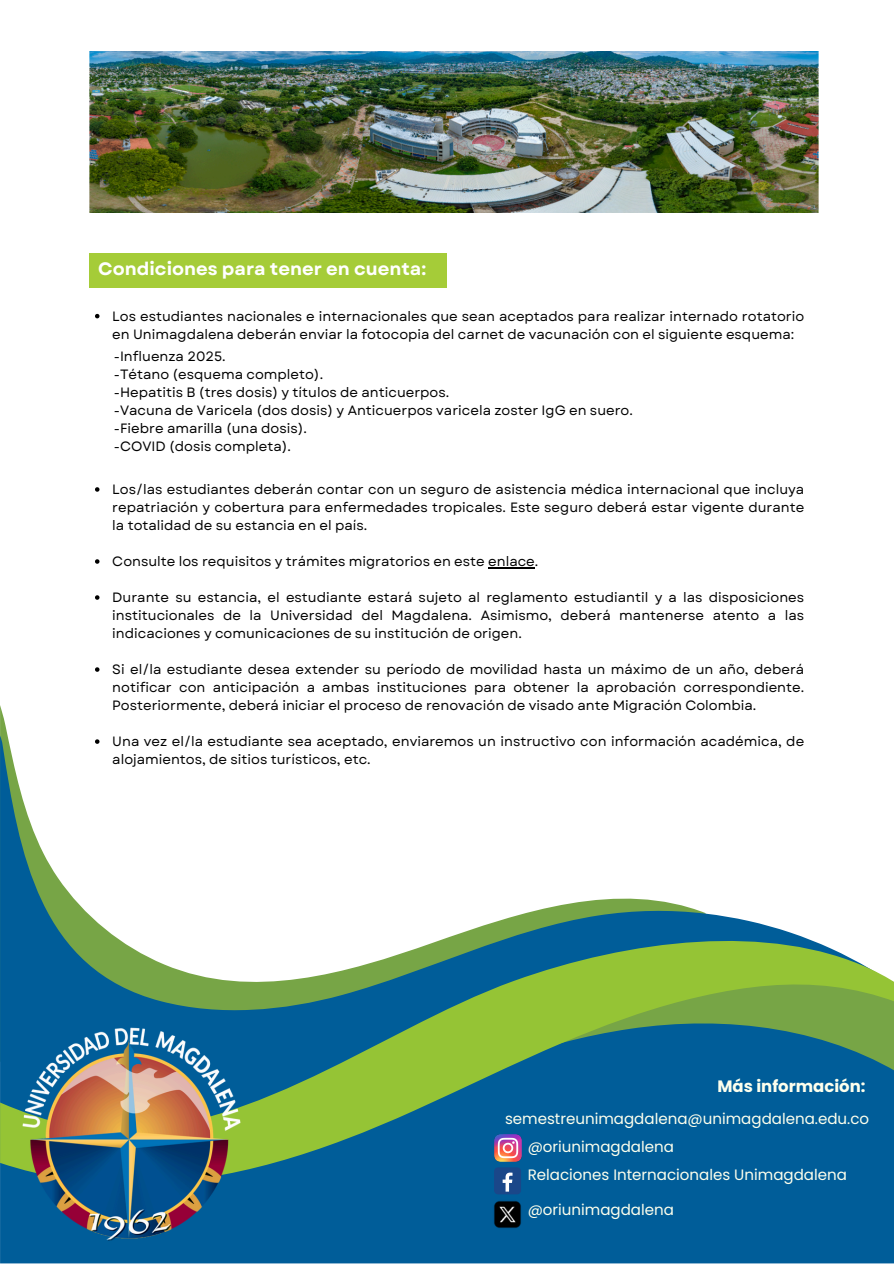
<style>
.page{position:relative;width:894px;height:1264px;background:#fff}
.page>*{position:absolute;margin:0;border:0;box-sizing:border-box;transform-origin:0 0}
.t1{font:700 18px "Garet";color:#fff}
.t2{font:700 16.5px "Poppins";color:#fdffed}
.t3{font:15px "Poppins";color:#fdffed}
.t4{font:13.5px/18px "Garet";color:#000;text-align:justify}
</style>
<div class="page">
<svg style="left:0;top:735px;width:753px;height:528px"></svg>
<div style="left:352px;top:1184px;width:541px;height:79px;background:#005d99"></div>
<svg style="left:0;top:922px;width:893px;height:262px;background:#498d82"></svg>
<div style="left:89px;top:253px;width:357px;height:34px;background:#a5cc38"></div>
<img style="left:494px;top:1134px;width:27px;height:27px">
<div style="left:494px;top:1167px;width:27px;height:27px;background:#1a4789;border-radius:4px"></div>
<svg style="left:502px;top:1172px;width:10px;height:19px"></svg>
<img style="left:487px;top:1194px;width:40px;height:40px">
<img style="left:0;top:1007px;width:266px;height:254px">
<svg style="left:95px;top:314px;width:4px;height:4px"></svg>
<svg style="left:95px;top:487px;width:4px;height:4px"></svg>
<svg style="left:95px;top:559px;width:4px;height:4px"></svg>
<hr style="left:488px;top:567px;width:46px;height:1px;background:#000">
<svg style="left:95px;top:595px;width:4px;height:4px"></svg>
<svg style="left:95px;top:667px;width:4px;height:4px"></svg>
<svg style="left:95px;top:739px;width:4px;height:4px"></svg>
<img style="left:90px;top:52px;width:727px;height:160px">
<p class="t1" style="left:98px;top:255px;width:329px">Condiciones para tener en cuenta:</p>
<p class="t4" style="left:112px;top:307px;width:693px">Los estudiantes nacionales e internacionales que sean aceptados para realizar internado rotatorio en Unimagdalena deberán enviar la fotocopia del carnet de vacunación con el siguiente esquema:</p>
<p class="t4" style="left:114px;top:347px;width:113px">-Influenza 2025.</p>
<p class="t4" style="left:114px;top:365px;width:211px">-Tétano (esquema completo).</p>
<p class="t4" style="left:114px;top:383px;width:337px">-Hepatitis B (tres dosis) y títulos de anticuerpos.</p>
<p class="t4" style="left:114px;top:401px;width:520px">-Vacuna de Varicela (dos dosis) y Anticuerpos varicela zoster IgG en suero.</p>
<p class="t4" style="left:114px;top:419px;width:194px">-Fiebre amarilla (una dosis).</p>
<p class="t4" style="left:114px;top:437px;width:179px">-COVID (dosis completa).</p>
<h1 class="t4" style="left:112px;top:480px;width:693px">Los/las estudiantes deberán contar con un seguro de asistencia médica internacional que incluya repatriación y cobertura para enfermedades tropicales. Este seguro deberá estar vigente durante la totalidad de su estancia en el país.</h1>
<p class="t4" style="left:112px;top:552px;width:427px">Consulte los requisitos y trámites migratorios en este enlace.</p>
<p class="t4" style="left:112px;top:588px;width:693px">Durante su estancia, el estudiante estará sujeto al reglamento estudiantil y a las disposiciones institucionales de la Universidad del Magdalena. Asimismo, deberá mantenerse atento a las indicaciones y comunicaciones de su institución de origen.</p>
<p class="t4" style="left:112px;top:660px;width:693px">Si el/la estudiante desea extender su período de movilidad hasta un máximo de un año, deberá notificar con anticipación a ambas instituciones para obtener la aprobación correspondiente.<br>Posteriormente, deberá iniciar el proceso de renovación de visado ante Migración Colombia.</p>
<p class="t4" style="left:112px;top:732px;width:693px">Una vez el/la estudiante sea aceptado, enviaremos un instructivo con información académica, de alojamientos, de sitios turísticos, etc.</p>
<p class="t2" style="left:717px;top:1074px;width:149px">Más información:</p>
<p class="t3" style="left:505px;top:1107px;width:365px">semestreunimagdalena@unimagdalena.edu.co</p>
<h1 class="t3" style="left:527px;top:1136px;width:148px">@oriunimagdalena</h1>
<h2 class="t3" style="left:527px;top:1164px;width:321px">Relaciones Internacionales Unimagdalena</h2>
<p class="t3" style="left:527px;top:1198px;width:148px">@oriunimagdalena</p>
</div>
